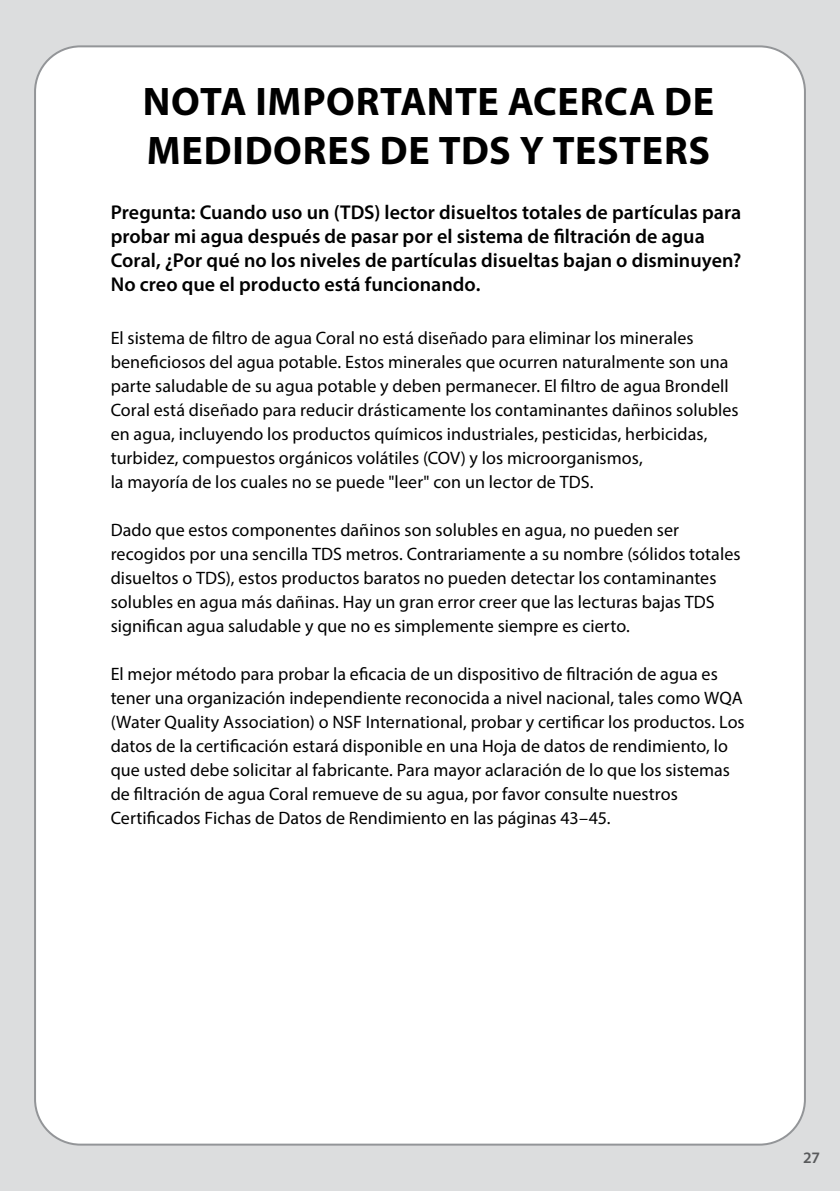
<style>
.page{position:relative;width:840px;height:1191px;background:#fff}
.page>*{position:absolute;margin:0;border:0;box-sizing:border-box;transform-origin:0 0}
.t1{font:700 40px/48px "Myriad Pro";letter-spacing:.02em;color:#000}
.t2{font:600 20px/24px "Myriad Pro";color:#000}
.t3{font:18px/24px "Myriad Pro";letter-spacing:.005em;color:#000}
.t4{font:600 16px "Myriad Pro";color:#58595b}
</style>
<div class="page">
<div style="left:0;top:0;width:839px;height:1191px;background:#dcddde"></div>
<div style="left:35px;top:46px;width:769px;height:1098px;background:#fff;border-radius:45px"></div>
<h1 class="t1" style="left:143px;top:77px;width:572px">NOTA IMPORTANTE ACERCA DE<br>MEDIDORES DE TDS Y TESTERS</h1>
<p class="t2" style="left:111px;top:199px;width:632px">Pregunta: Cuando uso un (TDS) lector disueltos totales de partículas para probar mi agua después de pasar por el sistema de filtración de agua Coral, ¿Por qué no los niveles de partículas disueltas bajan o disminuyen?<br>No creo que el producto está funcionando.</p>
<p class="t3" style="left:111px;top:325px;width:629px">El sistema de filtro de agua Coral no está diseñado para eliminar los minerales beneficiosos del agua potable. Estos minerales que ocurren naturalmente son una parte saludable de su agua potable y deben permanecer. El filtro de agua Brondell Coral está diseñado para reducir drásticamente los contaminantes dañinos solubles en agua, incluyendo los productos químicos industriales, pesticidas, herbicidas, turbidez, compuestos orgánicos volátiles (COV) y los microorganismos,<br>la mayoría de los cuales no se puede "leer" con un lector de TDS.</p>
<p class="t3" style="left:111px;top:517px;width:631px">Dado que estos componentes dañinos son solubles en agua, no pueden ser recogidos por una sencilla TDS metros. Contrariamente a su nombre (sólidos totales disueltos o TDS), estos productos baratos no pueden detectar los contaminantes solubles en agua más dañinas. Hay un gran error creer que las lecturas bajas TDS significan agua saludable y que no es simplemente siempre es cierto.</p>
<p class="t3" style="left:111px;top:661px;width:635px">El mejor método para probar la eficacia de un dispositivo de filtración de agua es tener una organización independiente reconocida a nivel nacional, tales como WQA (Water Quality Association) o NSF International, probar y certificar los productos. Los datos de la certificación estará disponible en una Hoja de datos de rendimiento, lo que usted debe solicitar al fabricante. Para mayor aclaración de lo que los sistemas de filtración de agua Coral remueve de su agua, por favor consulte nuestros Certificados Fichas de Datos de Rendimiento en las páginas 43–45.</p>
<p class="t4" style="left:802px;top:1147px;width:19px">27</p>
</div>
